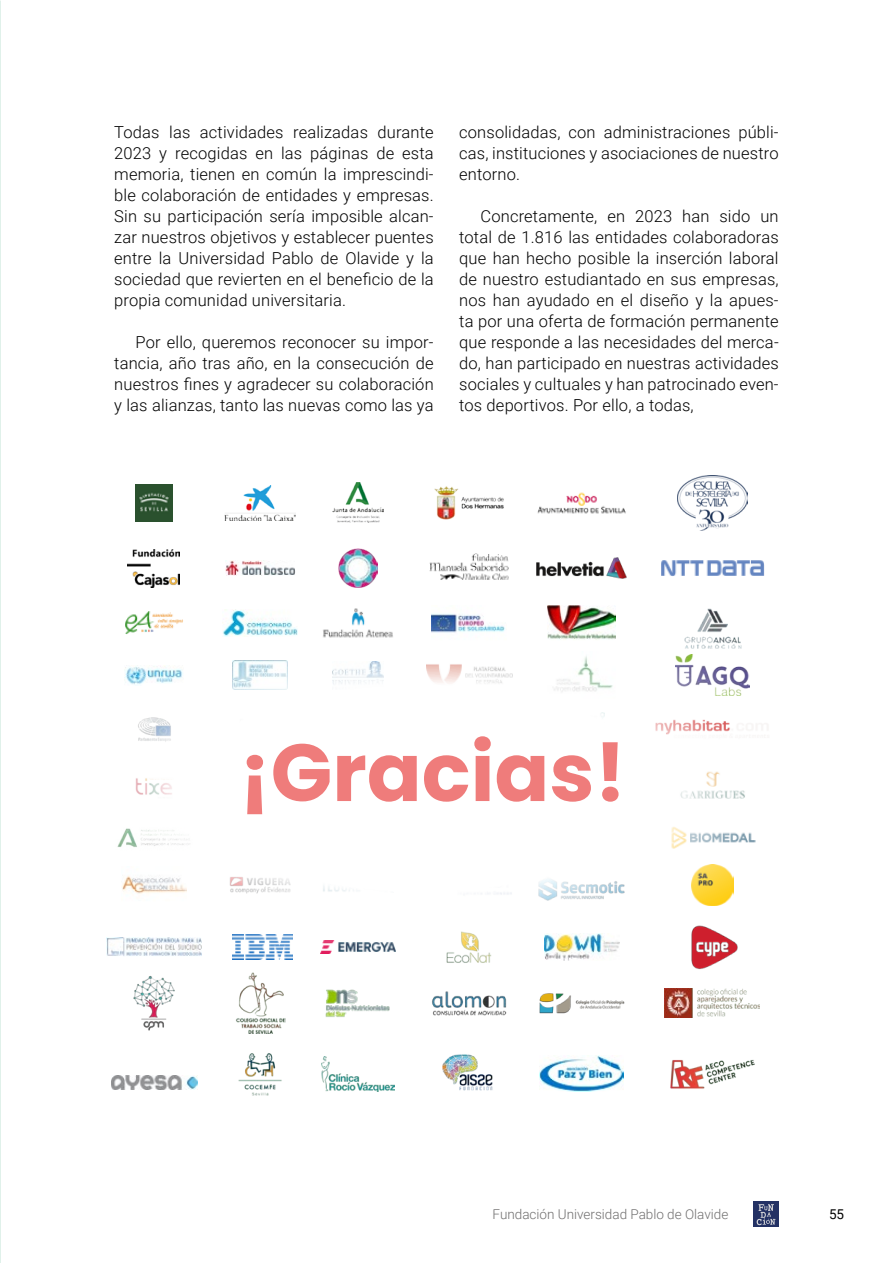
<style>
.page{position:relative;width:893px;height:1263px;background:#fff}
.page>*{position:absolute;margin:0;border:0;box-sizing:border-box;transform-origin:0 0}
.t1{font:700 80.85px "Poppins";color:#ef7c7b}
.t2{font:300 16.5px/21px "Roboto";letter-spacing:.01em;color:#000;text-align:justify}
.t3{font:300 13.5px "Roboto";color:#706f6f}
.t4{font:13.5px "Roboto";color:#000}
</style>
<div class="page">
<div style="left:753px;top:1202px;width:26px;height:25px;background:#233164"></div>
<svg style="left:757px;top:1204px;width:18px;height:21px"></svg>
<img style="left:537px;top:492px;width:89px;height:22px">
<img style="left:136px;top:484px;width:37px;height:37px">
<img style="left:338px;top:548px;width:39px;height:40px">
<img style="left:225px;top:560px;width:70px;height:16px">
<img style="left:429px;top:553px;width:80px;height:27px">
<img style="left:332px;top:483px;width:51px;height:40px">
<img style="left:225px;top:485px;width:70px;height:35px">
<img style="left:434px;top:486px;width:70px;height:34px">
<img style="left:537px;top:557px;width:89px;height:22px">
<img style="left:661px;top:560px;width:104px;height:16px">
<img style="left:670px;top:1060px;width:85px;height:29px">
<img style="left:442px;top:1054px;width:51px;height:37px">
<img style="left:540px;top:1056px;width:83px;height:36px">
<img style="left:111px;top:1075px;width:86px;height:14px">
<img style="left:321px;top:1056px;width:73px;height:35px">
<img style="left:238px;top:1053px;width:44px;height:43px">
<img style="left:665px;top:989px;width:95px;height:28px">
<img style="left:539px;top:993px;width:86px;height:21px">
<img style="left:236px;top:972px;width:49px;height:61px">
<img style="left:432px;top:991px;width:75px;height:25px">
<img style="left:133px;top:976px;width:42px;height:55px">
<img style="left:325px;top:989px;width:65px;height:28px">
<img style="left:678px;top:475px;width:69px;height:55px">
<img style="left:127px;top:549px;width:53px;height:38px">
<svg style="left:106px;top:605px;width:662px;height:365px"></svg>
<p class="t2" style="left:114px;top:121px;width:321px">Todas las actividades realizadas durante 2023 y recogidas en las páginas de esta memoria, tienen en común la imprescindi&shy;ble colaboración de entidades y empresas.<br>Sin su participación sería imposible alcan&shy;zar nuestros objetivos y establecer puentes entre la Universidad Pablo de Olavide y la sociedad que revierten en el beneficio de la propia comunidad universitaria.</p>
<p class="t2" style="left:114px;top:331px;width:321px;text-indent:21px">Por ello, queremos reconocer su impor&shy;tancia, año tras año, en la consecución de nuestros fines y agradecer su colaboración y las alianzas, tanto las nuevas como las ya</p>
<p class="t2" style="left:459px;top:121px;width:321px">consolidadas, con administraciones públi&shy;cas, instituciones y asociaciones de nuestro entorno.</p>
<p class="t2" style="left:459px;top:205px;width:321px;text-indent:21px">Concretamente, en 2023 han sido un total de 1.816 las entidades colaboradoras que han hecho posible la inserción laboral de nuestro estudiantado en sus empresas, nos han ayudado en el diseño y la apues&shy;ta por una oferta de formación permanente que responde a las necesidades del merca&shy;do, han participado en nuestras actividades sociales y cultuales y han patrocinado even&shy;tos deportivos. Por ello, a todas,</p>
<h1 class="t1" style="left:239px;top:726px;width:389px">¡Gracias!</h1>
<p class="t3" style="left:493px;top:1205px;width:237px">Fundación Universidad Pablo de Olavide</p>
<p class="t4" style="left:829px;top:1205px;width:17px">55</p>
</div>
